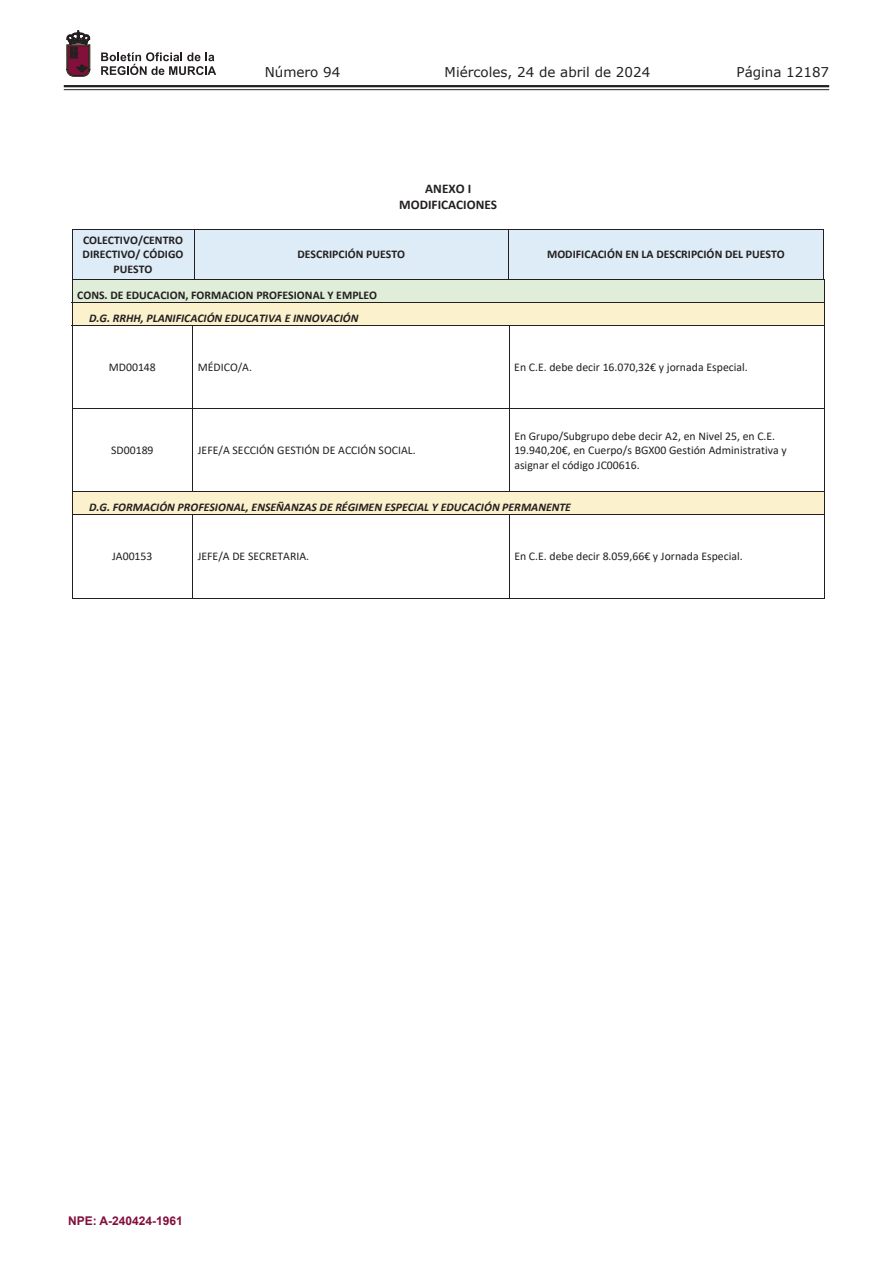
<style>
.page{position:relative;width:893px;height:1263px;background:#fff}
.page>*{position:absolute;margin:0;border:0;box-sizing:border-box;transform-origin:0 0}
.t1{font:13.5px "Verdana";color:#231f20}
.t2{font:700 13.2px/16.2px "Calibri";color:#231f20;text-align:center}
.t3{font:700 12px "Arial";color:#830f3b}
.t4{font:11.7px/14.4px "Calibri";color:#231f20}
.t5{font:700 11.7px/14.4px "Calibri";color:#231f20;text-align:center}
.t6{font:italic 700 11.7px "Calibri";color:#231f20}
</style>
<div class="page">
<hr style="left:64px;top:85px;width:765px;height:2px;background:#231f20">
<hr style="left:64px;top:89px;width:765px;height:1px;background:#231f20">
<svg style="left:101px;top:52px;width:115px;height:23px"></svg>
<svg style="left:67px;top:31px;width:23px;height:45px"></svg>
<div style="left:72px;top:229px;width:122px;height:50px;background:#ddecf6"></div>
<div style="left:194px;top:229px;width:314px;height:50px;background:#ddecf6"></div>
<div style="left:509px;top:229px;width:314px;height:50px;background:#ddecf6"></div>
<hr style="left:72px;top:229px;width:752px;height:1px;background:#231f20">
<hr style="left:72px;top:229px;width:1px;height:50px;background:#231f20">
<hr style="left:194px;top:229px;width:1px;height:50px;background:#231f20">
<hr style="left:508px;top:229px;width:1px;height:50px;background:#231f20">
<hr style="left:823px;top:229px;width:1px;height:50px;background:#231f20">
<div style="left:72px;top:280px;width:437px;height:22px;background:#e0edd9"></div>
<div style="left:509px;top:280px;width:315px;height:22px;background:#e0edd9"></div>
<hr style="left:72px;top:279px;width:752px;height:1px;background:#231f20">
<div style="left:72px;top:303px;width:437px;height:22px;background:#fbf1cd"></div>
<div style="left:509px;top:303px;width:315px;height:22px;background:#fbf1cd"></div>
<hr style="left:72px;top:302px;width:753px;height:1px;background:#231f20">
<svg style="left:72px;top:280px;width:1px;height:45px"></svg>
<svg style="left:824px;top:279px;width:1px;height:46px"></svg>
<hr style="left:72px;top:325px;width:753px;height:1px;background:#231f20">
<hr style="left:72px;top:325px;width:1px;height:83px;background:#231f20">
<hr style="left:192px;top:325px;width:1px;height:83px;background:#231f20">
<hr style="left:509px;top:325px;width:1px;height:83px;background:#231f20">
<hr style="left:824px;top:325px;width:1px;height:83px;background:#231f20">
<hr style="left:72px;top:408px;width:438px;height:1px;background:#231f20">
<hr style="left:510px;top:408px;width:314px;height:1px;background:#231f20">
<hr style="left:72px;top:409px;width:1px;height:83px;background:#231f20">
<hr style="left:192px;top:409px;width:1px;height:83px;background:#231f20">
<hr style="left:509px;top:409px;width:1px;height:83px;background:#231f20">
<hr style="left:824px;top:409px;width:1px;height:83px;background:#231f20">
<div style="left:72px;top:492px;width:752px;height:22px;background:#fbf1cd"></div>
<hr style="left:72px;top:492px;width:438px;height:1px;background:#231f20">
<hr style="left:510px;top:492px;width:314px;height:1px;background:#231f20">
<svg style="left:72px;top:493px;width:1px;height:21px"></svg>
<hr style="left:72px;top:514px;width:438px;height:1px;background:#231f20">
<hr style="left:510px;top:514px;width:314px;height:1px;background:#231f20">
<svg style="left:824px;top:492px;width:1px;height:23px"></svg>
<hr style="left:72px;top:515px;width:1px;height:83px;background:#231f20">
<hr style="left:72px;top:598px;width:120px;height:1px;background:#231f20">
<hr style="left:192px;top:515px;width:1px;height:83px;background:#231f20">
<hr style="left:193px;top:598px;width:316px;height:1px;background:#231f20">
<hr style="left:509px;top:515px;width:1px;height:83px;background:#231f20">
<hr style="left:510px;top:598px;width:314px;height:1px;background:#231f20">
<hr style="left:824px;top:515px;width:1px;height:83px;background:#231f20">
<p class="t1" style="left:265px;top:62px;width:77px">Número 94</p>
<p class="t1" style="left:445px;top:62px;width:207px">Miércoles, 24 de abril de 2024</p>
<p class="t1" style="left:736px;top:62px;width:94px">Página 12187</p>
<p class="t2" style="left:399px;top:180px;width:99px">ANEXO I<br>MODIFICACIONES</p>
<p class="t5" style="left:83px;top:233px;width:102px">COLECTIVO/CENTRO<br>DIRECTIVO/ CÓDIGO<br>PUESTO</p>
<p class="t5" style="left:297px;top:247px;width:109px">DESCRIPCIÓN PUESTO</p>
<p class="t5" style="left:547px;top:247px;width:239px">MODIFICACIÓN EN LA DESCRIPCIÓN DEL PUESTO</p>
<p class="t5" style="left:77px;top:287px;width:301px">CONS. DE EDUCACION, FORMACION PROFESIONAL Y EMPLEO</p>
<p class="t6" style="left:89px;top:309px;width:271px">D.G. RRHH, PLANIFICACIÓN EDUCATIVA E INNOVACIÓN</p>
<p class="t4" style="left:109px;top:359px;width:48px">MD00148</p>
<p class="t4" style="left:198px;top:359px;width:56px">MÉDICO/A.</p>
<p class="t4" style="left:514px;top:359px;width:235px">En C.E. debe decir 16.070,32€ y jornada Especial.</p>
<p class="t4" style="left:514px;top:428px;width:274px">En Grupo/Subgrupo debe decir A2, en Nivel 25, en C.E.<br>19.940,20€, en Cuerpo/s BGX00 Gestión Administrativa y asignar el código JC00616.</p>
<p class="t6" style="left:89px;top:499px;width:483px">D.G. FORMACIÓN PROFESIONAL, ENSEÑANZAS DE RÉGIMEN ESPECIAL Y EDUCACIÓN PERMANENTE</p>
<p class="t4" style="left:112px;top:549px;width:42px">JA00153</p>
<p class="t4" style="left:198px;top:549px;width:113px">JEFE/A DE SECRETARIA.</p>
<p class="t4" style="left:514px;top:549px;width:230px">En C.E. debe decir 8.059,66€ y Jornada Especial.</p>
<p class="t4" style="left:111px;top:443px;width:44px">SD00189</p>
<p class="t4" style="left:198px;top:443px;width:219px">JEFE/A SECCIÓN GESTIÓN DE ACCIÓN SOCIAL.</p>
<p class="t3" style="left:68px;top:1212px;width:116px">NPE: A-240424-1961</p>
</div>
